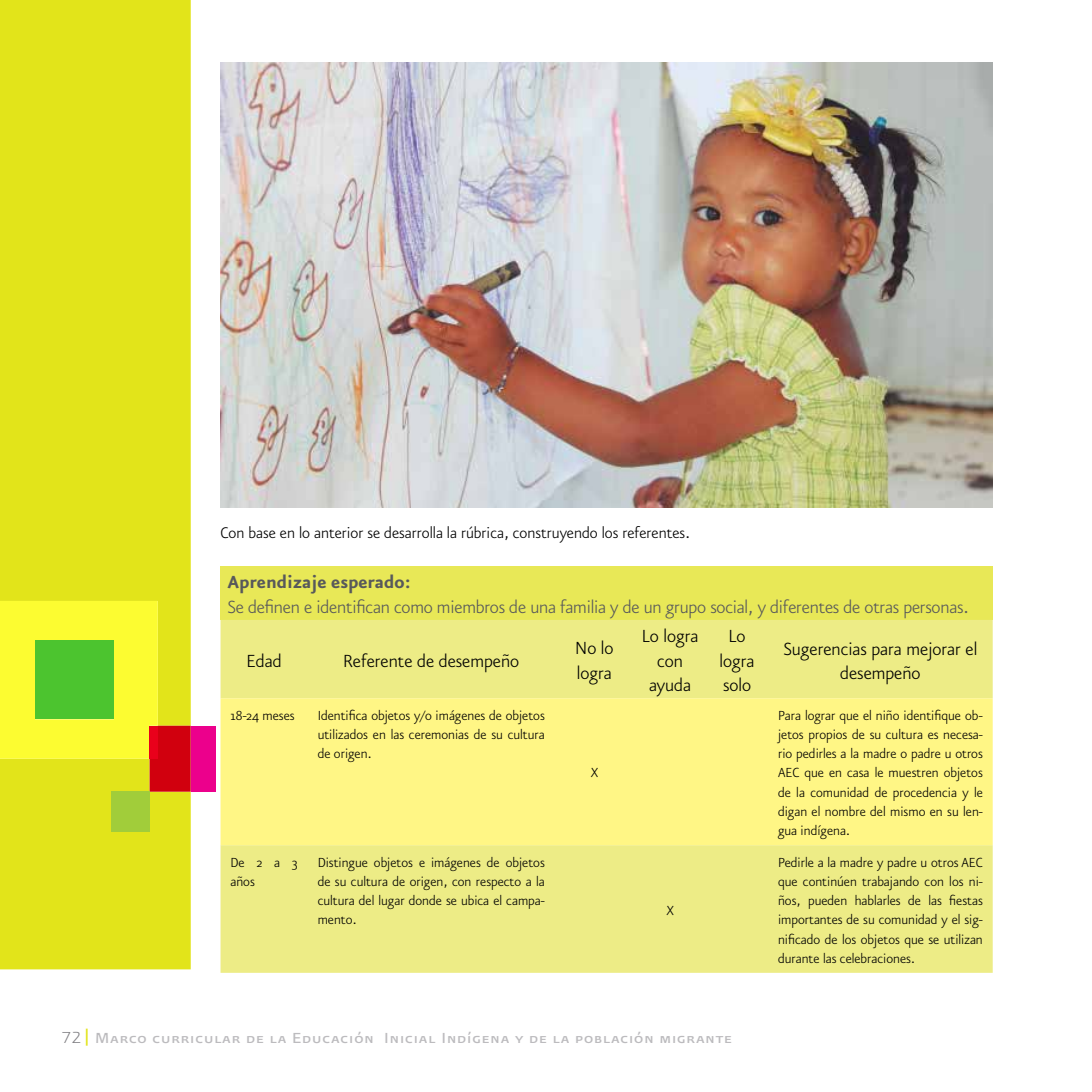
<style>
.page{position:relative;width:1092px;height:1092px;background:#fff}
.page>*{position:absolute;margin:0;border:0;box-sizing:border-box;transform-origin:0 0}
.t1{font:300 21px/24.5px "Eureka Sans";color:#000;text-align:center}
.t2{font:300 21px "Eureka Sans";letter-spacing:-.01em;color:#58595b}
.t3{font:700 21px "Eureka Sans";color:#58595b}
.t4{font:300 18.38px "Eureka Sans";color:#000}
.t5{font:17.5px "Presidencia Base Versalitas";letter-spacing:.05em;color:#bcbbbe;scale:1.05 1}
.t6{font:300 15.75px/19.2px "Eureka Sans";color:#000;text-align:justify}
.s1{font-family:"Presidencia Fina";font-size:19.25px;color:#807f83}
.s2{font-family:"Eureka Sans";font-weight:500;color:#e2e41a}
</style>
<div class="page">
<div style="left:0;top:0;width:191px;height:969px;background:#e2e41a"></div>
<div style="left:191px;top:725px;width:24px;height:66px;background:#ec008c"></div>
<svg style="left:0;top:601px;width:191px;height:190px;background:#f0e028"></svg>
<div style="left:150px;top:725px;width:8px;height:33px;background:#e9001b"></div>
<div style="left:111px;top:791px;width:39px;height:41px;background:#a1cd3a"></div>
<div style="left:35px;top:640px;width:79px;height:79px;background:#4cc42f"></div>
<div style="left:220px;top:566px;width:772px;height:54px;background:#e8e857"></div>
<div style="left:220px;top:620px;width:772px;height:352px;background:#edec86"></div>
<div style="left:220px;top:698px;width:772px;height:147px;background:#fff685"></div>
<img style="left:220px;top:63px;width:772px;height:444px">
<p class="t4" style="left:220px;top:524px;width:471px">Con base en lo anterior se desarrolla la rúbrica, construyendo los referentes.</p>
<h1 class="t3" style="left:227px;top:571px;width:184px">Aprendizaje esperado:</h1>
<h1 class="t2" style="left:227px;top:597px;width:742px">Se definen e identifican como miembros de una familia y de un grupo social, y diferentes de otras personas.</h1>
<h1 class="t1" style="left:246px;top:649px;width:37px">Edad</h1>
<h1 class="t1" style="left:343px;top:649px;width:178px">Referente de desempeño</h1>
<h1 class="t1" style="left:641px;top:625px;width:58px">Lo logra con ayuda</h1>
<h1 class="t1" style="left:719px;top:625px;width:36px">Lo logra solo</h1>
<h1 class="t1" style="left:783px;top:637px;width:195px">Sugerencias para mejorar el desempeño</h1>
<h1 class="t1" style="left:575px;top:637px;width:40px;text-align:left">No lo logra</h1>
<p class="t6" style="left:230px;top:706px;width:66px">18-24 meses</p>
<p class="t6" style="left:317px;top:706px;width:228px">Identifica objetos y/o imágenes de objetos utilizados en las ceremonias de su cultura de origen.</p>
<p class="t6" style="left:230px;top:853px;width:69px">De 2 a 3 años</p>
<p class="t6" style="left:317px;top:853px;width:228px">Distingue objetos e imágenes de objetos de su cultura de origen, con respecto a la cultura del lugar donde se ubica el campa&shy;mento.</p>
<p class="t6" style="left:590px;top:764px;width:9px">X</p>
<p class="t6" style="left:666px;top:901px;width:9px">X</p>
<p class="t5" style="left:61px;top:1027px;width:640px"><span class="s1">72</span> <span class="s2">|</span> Marco curricular de la Educación Inicial Indígena y de la población migrante</p>
<p class="t6" style="left:778px;top:706px;width:206px">Para lograr que el niño identifique ob&shy;jetos propios de su cultura es necesa&shy;rio pedirles a la madre o padre u otros AEC que en casa le muestren objetos de la comunidad de procedencia y le digan el nombre del mismo en su len&shy;gua indígena.</p>
<p class="t6" style="left:778px;top:853px;width:206px">Pedirle a la madre y padre u otros AEC que continúen trabajando con los ni&shy;ños, pueden hablarles de las fiestas importantes de su comunidad y el sig&shy;nificado de los objetos que se utilizan durante las celebraciones.</p>
</div>
